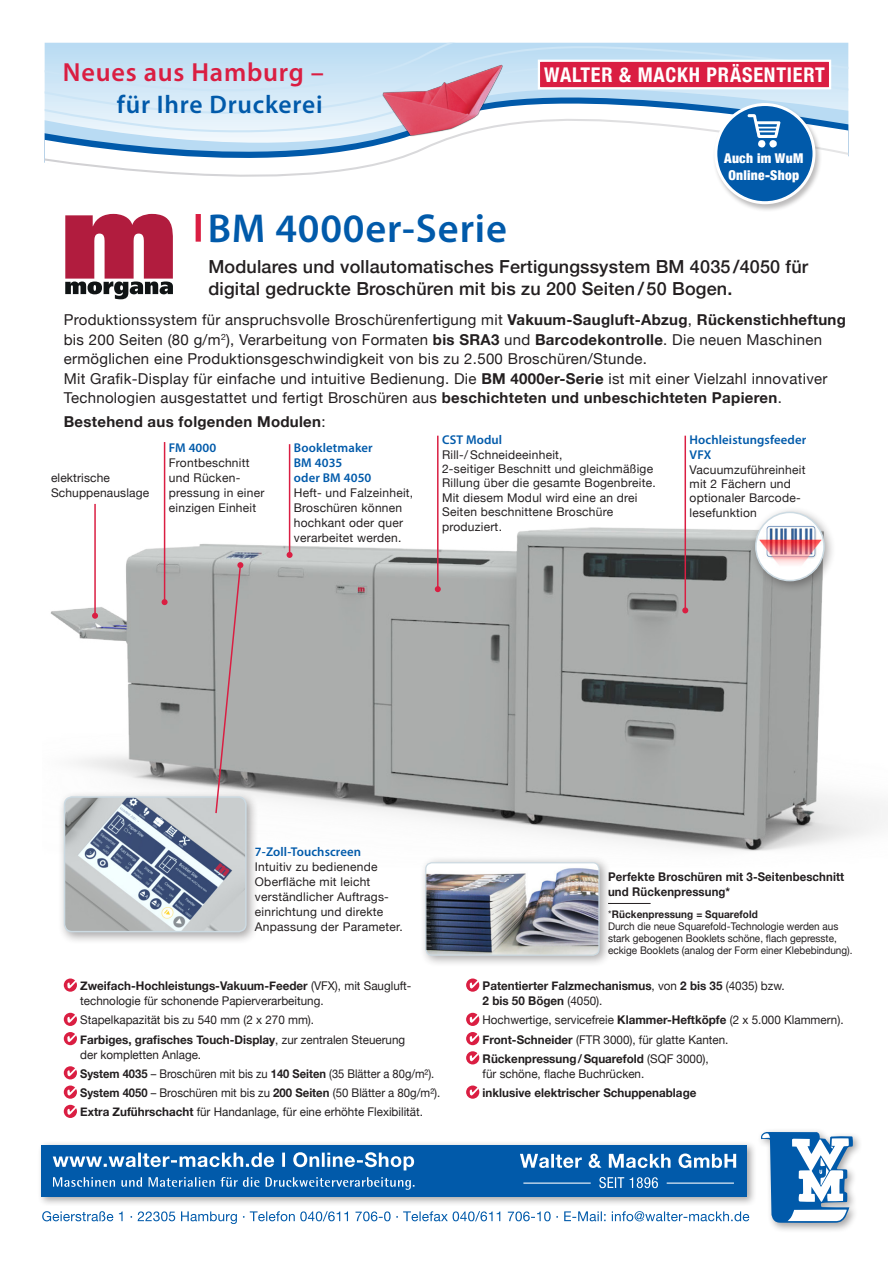
<style>
.page{position:relative;width:893px;height:1263px;background:#fff}
.page>*{position:absolute;margin:0;border:0;box-sizing:border-box;transform-origin:0 0}
.Headline{font:600 40.5px "Myriad Pro";letter-spacing:.02em;color:#015aaa}
.t1{font:600 26.25px "Myriad Pro";letter-spacing:.03em;color:#da1e42}
.t2{font:600 25.5px "Myriad Pro";letter-spacing:.03em;color:#015aaa}
.t3{font:700 condensed 20.25px "Helvetica Neue";letter-spacing:.04em;color:#fff}
.t4{font:500 18px/22.5px "Helvetica Neue";letter-spacing:.01em;color:#231f20}
.t5{font:15px/19.5px "Helvetica Neue";letter-spacing:.02em;color:#231f20}
.t6{font:700 15px "Helvetica Neue";letter-spacing:.02em;color:#231f20}
.t7{font:900 condensed 13.5px/16.5px "Helvetica Neue";letter-spacing:.02em;color:#fff;text-align:center}
.t8{font:600 12.75px/15px "Myriad Pro";letter-spacing:.01em;color:#015aaa}
.t9{font:12px/15px "Helvetica Neue";letter-spacing:.02em;color:#231f20}
.t10{font:12px/15px "Helvetica Neue";color:#231f20}
.t11{font:12px "Helvetica Neue";color:#231f20;scale:.93 1}
.t12{font:700 12px/15px "Helvetica Neue";color:#231f20}
.t13{font:700 12px/15px "Helvetica Neue";color:#231f20;scale:.95 1}
.t14{font:10.5px/12px "Helvetica Neue";color:#231f20;scale:.95 1}
.t15{font:700 10.5px "Helvetica Neue";letter-spacing:.01em;color:#231f20;scale:.95 1}
.s1{font-weight:700}
.s2{font-weight:400}
</style>
<div class="page">
<div style="left:757px;top:1128px;width:106px;height:105px;background:#231f20;opacity:.4"></div>
<svg style="left:761px;top:1132px;width:92px;height:91px"></svg>
<div style="left:37px;top:1140px;width:721px;height:66px;background:#231f20;opacity:.4"></div>
<div style="left:42px;top:1145px;width:705px;height:51px;background:#015aaa"></div>
<svg style="left:53px;top:1177px;width:361px;height:13px"></svg>
<svg style="left:42px;top:1211px;width:707px;height:13px"></svg>
<svg style="left:53px;top:1152px;width:361px;height:18px"></svg>
<svg style="left:599px;top:1177px;width:59px;height:11px"></svg>
<svg style="left:520px;top:1153px;width:216px;height:15px"></svg>
<hr style="left:523px;top:1182px;width:68px;height:2px;background:#fff">
<hr style="left:667px;top:1182px;width:67px;height:2px;background:#fff">
<svg style="left:45px;top:119px;width:803px;height:3px"></svg>
<svg style="left:45px;top:95px;width:803px;height:24px"></svg>
<svg style="left:45px;top:122px;width:803px;height:55px"></svg>
<svg style="left:45px;top:43px;width:803px;height:52px;background:#cabbd2"></svg>
<img style="left:375px;top:60px;width:131px;height:81px">
<div style="left:712px;top:102px;width:110px;height:110px;background:#231f20;opacity:.3"></div>
<div style="left:716px;top:105px;width:98px;height:98px;background:#015aaa;border-radius:50%"></div>
<div style="left:714px;top:103px;width:101px;height:101px;border:3px solid #fff;border-radius:50%"></div>
<svg style="left:748px;top:114px;width:32px;height:34px"></svg>
<img style="left:50px;top:475px;width:838px;height:376px">
<div style="left:196px;top:214px;width:5px;height:28px;background:#da1e42"></div>
<svg style="left:65px;top:214px;width:108px;height:85px"></svg>
<div style="left:58px;top:790px;width:201px;height:154px;background:#231f20;opacity:.4"></div>
<img style="left:65px;top:797px;width:181px;height:134px">
<div style="left:64px;top:796px;width:183px;height:136px;border:2px solid #ccdae2;border-radius:8px"></div>
<hr style="left:608px;top:903px;width:43px;height:1px;background:#231f20">
<hr style="left:684px;top:436px;width:2px;height:174px;background:#da1e42">
<svg style="left:682px;top:607px;width:6px;height:6px"></svg>
<hr style="left:437px;top:436px;width:2px;height:153px;background:#da1e42">
<svg style="left:435px;top:586px;width:6px;height:6px"></svg>
<hr style="left:289px;top:444px;width:1px;height:111px;background:#da1e42">
<svg style="left:287px;top:552px;width:6px;height:6px"></svg>
<hr style="left:164px;top:442px;width:1px;height:160px;background:#da1e42">
<svg style="left:162px;top:599px;width:6px;height:6px"></svg>
<hr style="left:94px;top:504px;width:2px;height:112px;background:#da1e42">
<svg style="left:92px;top:613px;width:6px;height:6px"></svg>
<svg style="left:64px;top:978px;width:13px;height:14px"></svg>
<svg style="left:67px;top:980px;width:9px;height:8px"></svg>
<svg style="left:64px;top:1013px;width:13px;height:13px"></svg>
<svg style="left:67px;top:1014px;width:9px;height:9px"></svg>
<svg style="left:64px;top:1032px;width:13px;height:13px"></svg>
<svg style="left:67px;top:1033px;width:9px;height:9px"></svg>
<svg style="left:64px;top:1066px;width:13px;height:13px"></svg>
<svg style="left:67px;top:1068px;width:9px;height:8px"></svg>
<svg style="left:64px;top:1085px;width:13px;height:14px"></svg>
<svg style="left:67px;top:1087px;width:9px;height:8px"></svg>
<svg style="left:64px;top:1105px;width:13px;height:13px"></svg>
<svg style="left:67px;top:1106px;width:9px;height:9px"></svg>
<svg style="left:466px;top:978px;width:13px;height:14px"></svg>
<svg style="left:470px;top:980px;width:9px;height:8px"></svg>
<svg style="left:466px;top:1013px;width:13px;height:13px"></svg>
<svg style="left:470px;top:1014px;width:9px;height:9px"></svg>
<svg style="left:466px;top:1032px;width:13px;height:13px"></svg>
<svg style="left:470px;top:1033px;width:9px;height:9px"></svg>
<svg style="left:466px;top:1051px;width:13px;height:13px"></svg>
<svg style="left:470px;top:1053px;width:9px;height:8px"></svg>
<svg style="left:466px;top:1085px;width:13px;height:14px"></svg>
<svg style="left:470px;top:1087px;width:9px;height:8px"></svg>
<div style="left:419px;top:856px;width:192px;height:112px;background:#231f20;opacity:.4"></div>
<img style="left:426px;top:863px;width:173px;height:92px">
<div style="left:425px;top:862px;width:175px;height:94px;border:1px solid #ccdae2;border-radius:6px"></div>
<svg style="left:214px;top:562px;width:29px;height:253px;background:#aca4a5"></svg>
<div style="left:749px;top:506px;width:88px;height:87px;background:#231f20;opacity:.4"></div>
<img style="left:756px;top:512px;width:68px;height:69px;border-radius:34px">
<div style="left:755px;top:512px;width:70px;height:69px;border:2px solid #ccdae2;border-radius:50%"></div>
<p class="t1" style="left:63px;top:55px;width:263px">Neues aus Hamburg –</p>
<p class="t3" style="left:544px;top:58px;width:282px">WALTER &amp; MACKH PRÄSENTIERT</p>
<p class="t2" style="left:117px;top:88px;width:207px">für Ihre Druckerei</p>
<p class="t7" style="left:724px;top:150px;width:81px">Auch im WuM<br>Online-Shop</p>
<p class="Headline" style="left:208px;top:202px;width:301px">BM 4000er-Serie</p>
<p class="t4" style="left:208px;top:254px;width:601px">Modulares und vollautomatisches Fertigungssystem BM 4035 /4050 für digital gedruckte Broschüren mit bis zu 200 Seiten / 50 Bogen.</p>
<p class="t5" style="left:64px;top:311px;width:784px">Produktionssystem für anspruchsvolle Broschürenfertigung mit <span class="s1">Vakuum-Saugluft-Abzug</span>, <span class="s1">Rückenstichheftung </span>bis 200 Seiten (80 g/m<sup>2</sup>), Verarbeitung von Formaten <span class="s1">bis SRA3</span> und <span class="s1">Barcodekontrolle</span>. Die neuen Maschinen ermöglichen eine Produktionsgeschwindigkeit von bis zu 2.500 Broschüren/Stunde.<br>Mit Grafik-Display für einfache und intuitive Bedienung. Die <span class="s1">BM 4000er-Serie</span> ist mit einer Vielzahl innovativer Technologien ausgestattet und fertigt Broschüren aus <span class="s1">beschichteten und unbeschichteten Papieren</span>.</p>
<p class="t6" style="left:64px;top:410px;width:263px">Bestehend aus folgenden Modulen<span class="s2">:</span></p>
<p class="t8" style="left:689px;top:432px;width:118px">Hochleistungsfeeder<br>VFX</p>
<p class="t9" style="left:689px;top:463px;width:117px;line-height:14.4px">Vacuumzuführeinheit mit 2 Fächern und optionaler Barcode&shy;lesefunktion</p>
<p class="t8" style="left:442px;top:432px;width:62px">CST Modul</p>
<p class="t9" style="left:442px;top:448px;width:215px;line-height:14.4px">Rill-/ Schneideeinheit,<br>2-seitiger Beschnitt und gleichmäßige<br>Rillung über die gesamte Bogenbreite.</p>
<p class="t9" style="left:442px;top:491px;width:197px;line-height:14.4px">Mit diesem Modul wird eine an drei<br>Seiten beschnittene Broschüre produziert.</p>
<p class="t8" style="left:294px;top:439px;width:80px">Bookletmaker<br>BM 4035<br>oder BM 4050</p>
<p class="t9" style="left:294px;top:485px;width:121px">Heft- und Falzeinheit,<br>Broschüren können hochkant oder quer verarbeitet werden.</p>
<p class="t8" style="left:169px;top:439px;width:49px">FM 4000</p>
<p class="t9" style="left:169px;top:455px;width:97px">Frontbeschnitt und Rücken&shy;pressung in einer einzigen Einheit</p>
<p class="t9" style="left:51px;top:471px;width:100px">elektrische<br>Schuppenauslage</p>
<p class="t8" style="left:255px;top:843px;width:108px">7-Zoll-Touchscreen</p>
<p class="t9" style="left:255px;top:859px;width:149px">Intuitiv zu bedienende<br>Oberfläche mit leicht verständlicher Auftrags&shy;einrichtung und direkte<br>Anpassung der Parameter.</p>
<p class="t10" style="left:80px;top:979px;width:333px"><span class="s1">Zweifach-Hochleistungs-Vakuum-Feeder</span> (VFX), mit Saugluft&shy;technologie für schonende Papierverarbeitung.</p>
<p class="t10" style="left:80px;top:1013px;width:235px">Stapelkapazität bis zu 540 mm (2 x 270 mm).</p>
<p class="t10" style="left:80px;top:1033px;width:327px"><span class="s1">Farbiges, grafisches Touch-Display</span>, zur zentralen Steuerung der kompletten Anlage.</p>
<p class="t11" style="left:80px;top:1065px;width:382px"><span class="s1">System 4035</span> – Broschüren mit bis zu <span class="s1">140 Seiten</span> (35 Blätter a 80g/m²).</p>
<p class="t11" style="left:80px;top:1084px;width:389px"><span class="s1">System 4050</span> – Broschüren mit bis zu <span class="s1">200 Seiten</span> (50 Blätter a 80g/m²).</p>
<p class="t10" style="left:80px;top:1105px;width:344px"><span class="s1">Extra Zuführschacht</span> für Handanlage, für eine erhöhte Flexibilität.</p>
<p class="t13" style="left:608px;top:870px;width:250px">Perfekte Broschüren mit 3-Seitenbeschnitt und Rückenpressung*</p>
<p class="t15" style="left:608px;top:906px;width:159px"><span class="s2">*</span>Rückenpressung = Squarefold</p>
<p class="t14" style="left:608px;top:921px;width:259px">Durch die neue Squarefold-Technologie werden aus stark gebogenen Booklets schöne, flach gepresste, eckige Booklets (analog der Form einer Klebebindung).</p>
<p class="t12" style="left:483px;top:979px;width:304px">Patentierter Falzmechanismus<span class="s2">, von</span> 2 bis 35 <span class="s2">(4035) bzw.<br></span>2 bis 50 Bögen <span class="s2">(4050).</span></p>
<p class="t10" style="left:483px;top:1013px;width:363px">Hochwertige, servicefreie <span class="s1">Klammer-Heftköpfe</span> (2 x 5.000 Klammern).</p>
<p class="t10" style="left:483px;top:1033px;width:247px"><span class="s1">Front-Schneider</span> (FTR 3000), für glatte Kanten.</p>
<p class="t10" style="left:483px;top:1052px;width:228px"><span class="s1">Rückenpressung/Squarefold</span> (SQF 3000), für schöne, flache Buchrücken.</p>
<p class="t12" style="left:483px;top:1086px;width:215px">inklusive elektrischer Schuppenablage</p>
</div>
